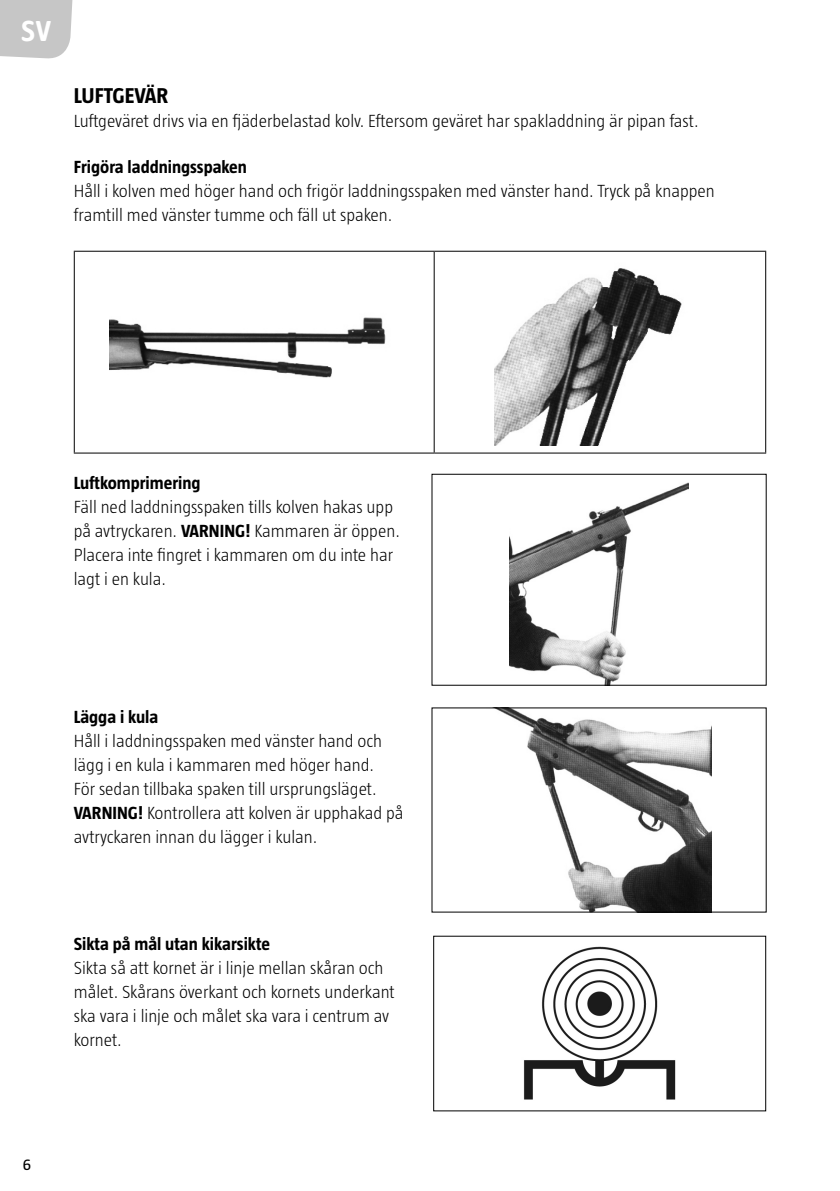
<style>
.page{position:relative;width:840px;height:1191px;background:#fff}
.page>*{position:absolute;margin:0;border:0;box-sizing:border-box;transform-origin:0 0}
.t1{font:700 30px "Creighton Pro";color:#fff}
.Underrubrik{font:700 22px "Taz";color:#000}
.Brödtext{font:300 18px/24px "Taz";color:#000}
.Liten_rubrik{font:700 18px "Taz";color:#000}
.t2{font:16px "Taz";color:#000}
.s1{font-weight:700}
</style>
<div class="page">
<svg style="left:0;top:0;width:73px;height:59px;background:#cacaca"></svg>
<hr style="left:74px;top:251px;width:360px;height:1px;background:#000">
<hr style="left:74px;top:252px;width:1px;height:200px;background:#000">
<hr style="left:434px;top:251px;width:331px;height:1px;background:#000">
<hr style="left:433px;top:252px;width:1px;height:200px;background:#000">
<hr style="left:764px;top:252px;width:1px;height:200px;background:#000">
<hr style="left:74px;top:452px;width:360px;height:1px;background:#000">
<hr style="left:434px;top:452px;width:331px;height:1px;background:#000">
<img style="left:110px;top:317px;width:276px;height:61px">
<img style="left:494px;top:268px;width:188px;height:177px">
<img style="left:509px;top:482px;width:179px;height:201px">
<img style="left:496px;top:709px;width:215px;height:201px">
<img style="left:523px;top:946px;width:153px;height:154px">
<h1 class="t1" style="left:22px;top:14px;width:30px">SV</h1>
<p class="Underrubrik" style="left:74px;top:83px;width:96px">LUFTGEVÄR</p>
<p class="Brödtext" style="left:74px;top:108px;width:626px">Luftgeväret drivs via en fjäderbelastad kolv. Eftersom geväret har spakladdning är pipan fast.</p>
<p class="Liten_rubrik" style="left:74px;top:156px;width:175px">Frigöra laddningsspaken</p>
<p class="Brödtext" style="left:74px;top:178px;width:642px">Håll i kolven med höger hand och frigör laddningsspaken med vänster hand. Tryck på knappen framtill med vänster tumme och fäll ut spaken.</p>
<p class="Liten_rubrik" style="left:74px;top:473px;width:128px">Luftkomprimering</p>
<p class="Brödtext" style="left:74px;top:494px;width:327px">Fäll ned laddningsspaken tills kolven hakas upp på avtryckaren. <span class="s1">VARNING!</span> Kammaren är öppen.<br>Placera inte fingret i kammaren om du inte har lagt i en kula.</p>
<p class="Liten_rubrik" style="left:74px;top:707px;width:86px">Lägga i kula</p>
<p class="Brödtext" style="left:74px;top:729px;width:331px">Håll i laddningsspaken med vänster hand och lägg i en kula i kammaren med höger hand.<br>För sedan tillbaka spaken till ursprungsläget.<br><span class="s1">VARNING!</span> Kontrollera att kolven är upphakad på avtryckaren innan du lägger i kulan.</p>
<p class="Liten_rubrik" style="left:74px;top:934px;width:198px">Sikta på mål utan kikarsikte</p>
<p class="Brödtext" style="left:74px;top:955px;width:322px">Sikta så att kornet är i linje mellan skåran och målet. Skårans överkant och kornets underkant ska vara i linje och målet ska vara i centrum av kornet.</p>
<p class="t2" style="left:23px;top:1155px;width:10px">6</p>
</div>
